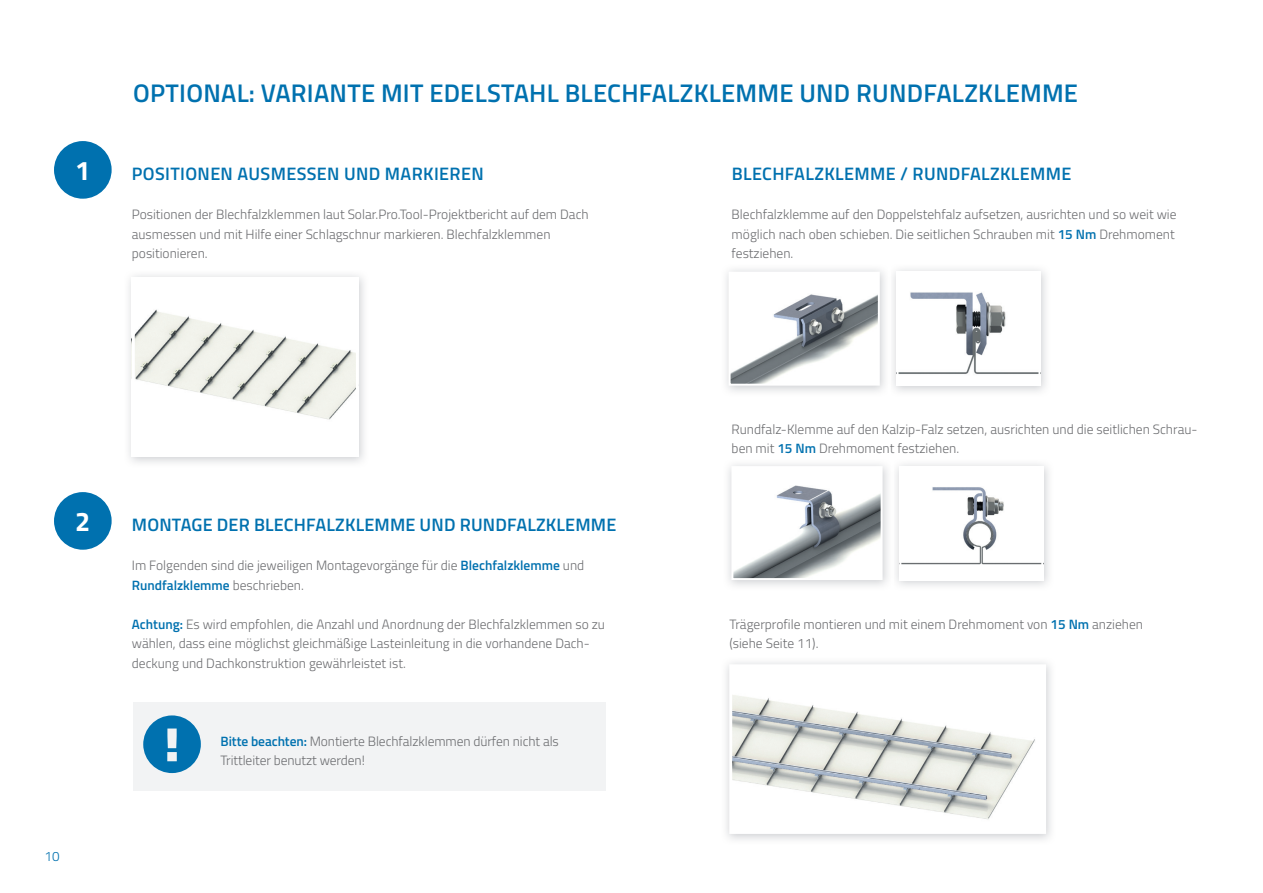
<style>
.page{position:relative;width:1263px;height:893px;background:#fff}
.page>*{position:absolute;margin:0;border:0;box-sizing:border-box;transform-origin:0 0}
.t1{font:700 27px "Titillium";color:#fff}
.t2{font:600 25.5px "Titillium";letter-spacing:.01em;color:#0071af}
.t3{font:600 18px "Titillium";letter-spacing:.02em;color:#0071af}
.t4{font:300 13.5px/19.5px "Titillium";color:#6c6d70}
.t5{font:300 13.5px "Titillium";color:#0071af}
.s1{font-weight:600;color:#0071af}
</style>
<div class="page">
<svg style="left:728px;top:271px;width:153px;height:116px"></svg>
<div style="left:54px;top:141px;width:58px;height:58px;background:#0071af;border-radius:50%"></div>
<div style="left:54px;top:492px;width:58px;height:58px;background:#0071af;border-radius:50%"></div>
<img style="left:900px;top:291px;width:137px;height:84px">
<img style="left:129px;top:275px;width:235px;height:188px">
<img style="left:136px;top:282px;width:219px;height:170px">
<svg style="left:730px;top:465px;width:153px;height:116px"></svg>
<img style="left:902px;top:486px;width:138px;height:79px">
<svg style="left:728px;top:663px;width:319px;height:172px"></svg>
<div style="left:133px;top:702px;width:473px;height:89px;background:#f2f3f4"></div>
<svg style="left:143px;top:715px;width:58px;height:58px"></svg>
<p class="t1" style="left:75px;top:150px;width:17px">1</p>
<p class="t2" style="left:133px;top:74px;width:946px">OPTIONAL: VARIANTE MIT EDELSTAHL BLECHFALZKLEMME UND RUNDFALZKLEMME</p>
<p class="t3" style="left:132px;top:160px;width:353px">POSITIONEN AUSMESSEN UND MARKIEREN</p>
<p class="t4" style="left:132px;top:204px;width:458px">Positionen der Blechfalzklemmen laut Solar.Pro.Tool-Projektbericht auf dem Dach ausmessen und mit Hilfe einer Schlagschnur markieren. Blechfalzklemmen positionieren.</p>
<p class="t3" style="left:732px;top:160px;width:341px">BLECHFALZKLEMME / RUNDFALZKLEMME</p>
<p class="t4" style="left:732px;top:204px;width:446px">Blechfalzklemme auf den Doppelstehfalz aufsetzen, ausrichten und so weit wie möglich nach oben schieben. Die seitlichen Schrauben mit <span class="s1">15 Nm</span> Drehmoment festziehen.</p>
<p class="t1" style="left:75px;top:501px;width:17px">2</p>
<p class="t5" style="left:44px;top:846px;width:17px">10</p>
<p class="t3" style="left:132px;top:511px;width:486px">MONTAGE DER BLECHFALZKLEMME UND RUNDFALZKLEMME</p>
<p class="t4" style="left:132px;top:555px;width:454px">Im Folgenden sind die jeweiligen Montagevorgänge für die <span class="s1">Blechfalzklemme</span> und<br><span class="s1">Rundfalzklemme</span> beschrieben.</p>
<p class="t4" style="left:132px;top:613px;width:475px"><span class="s1">Achtung:</span> Es wird empfohlen, die Anzahl und Anordnung der Blechfalzklemmen so zu wählen, dass eine möglichst gleichmäßige Lasteinleitung in die vorhandene Dach&shy;deckung und Dachkonstruktion gewährleistet ist.</p>
<p class="t4" style="left:221px;top:730px;width:340px"><span class="s1">Bitte beachten:</span> Montierte Blechfalzklemmen dürfen nicht als<br>Trittleiter benutzt werden!</p>
<p class="t4" style="left:732px;top:418px;width:467px">Rundfalz-Klemme auf den Kalzip-Falz setzen, ausrichten und die seitlichen Schrau&shy;ben mit <span class="s1">15 Nm</span> Drehmoment festziehen.</p>
<p class="t4" style="left:729px;top:613px;width:415px">Trägerprofile montieren und mit einem Drehmoment von <span class="s1">15 Nm</span> anziehen (siehe Seite 11).</p>
</div>
